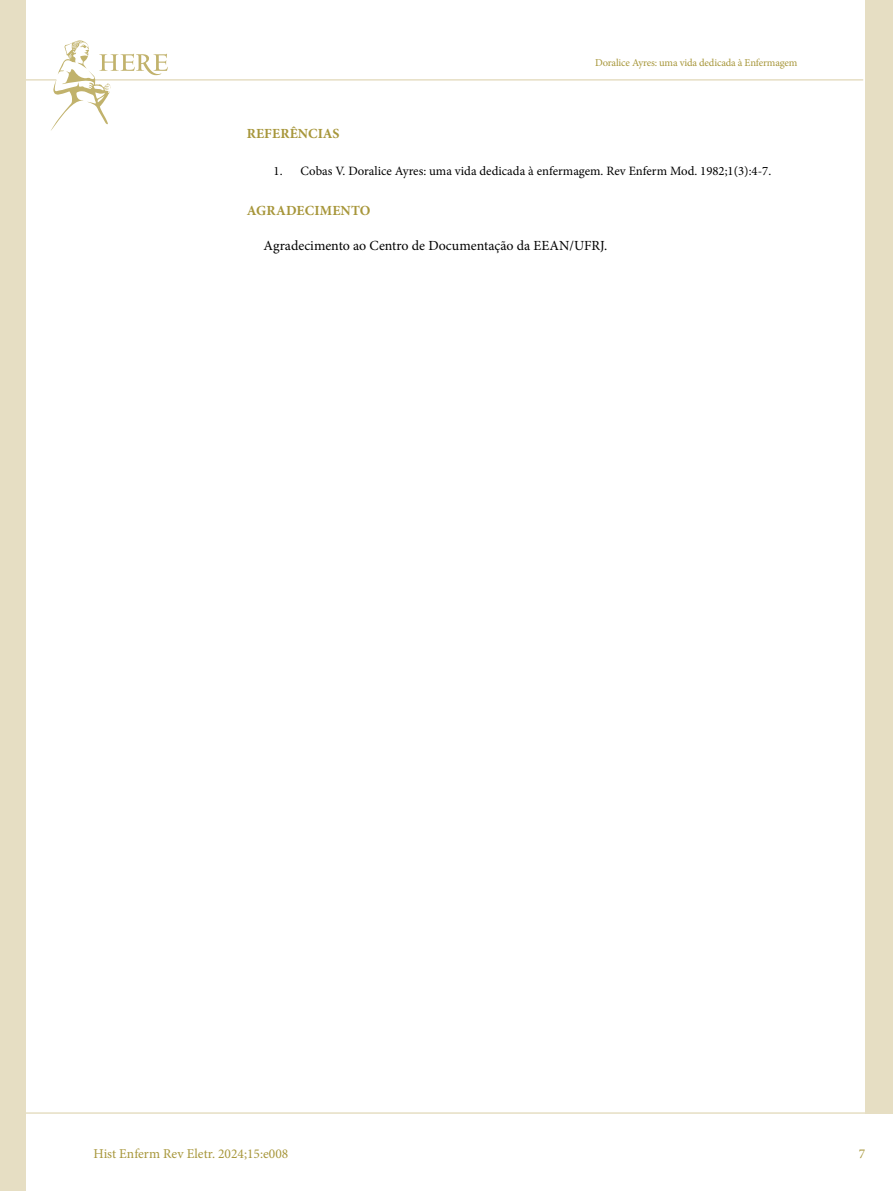
<style>
.page{position:relative;width:893px;height:1191px;background:#fff}
.page>*{position:absolute;margin:0;border:0;box-sizing:border-box;transform-origin:0 0}
.t1{font:13.95px "Minion Pro";color:#000}
.t2{font:700 13.95px "Minion Pro";letter-spacing:.01em;color:#a7963a}
.t3{font:13.5px "Minion Pro";color:#a7963a}
.t4{font:12.75px "Minion Pro";color:#000}
.t5{font:10.5px "Minion Pro";letter-spacing:-.015em;color:#a7963a}
</style>
<div class="page">
<hr style="left:0;top:1112px;width:893px;height:1px;background:#e6dec3">
<hr style="left:0;top:79px;width:863px;height:2px;background:#e6dec3">
<div style="left:865px;top:0;width:28px;height:1113px;background:#e6dec3"></div>
<div style="left:0;top:0;width:26px;height:1191px;background:#e6dec3"></div>
<svg style="left:50px;top:40px;width:118px;height:91px"></svg>
<p class="t5" style="left:595px;top:56px;width:204px">Doralice Ayres: uma vida dedicada à Enfermagem</p>
<p class="t2" style="left:247px;top:123px;width:94px">REFERÊNCIAS</p>
<p class="t4" style="left:274px;top:162px;width:499px">1. Cobas V. Doralice Ayres: uma vida dedicada à enfermagem. Rev Enferm Mod. 1982;1(3):4-7.</p>
<p class="t2" style="left:247px;top:201px;width:125px">AGRADECIMENTO</p>
<p class="t1" style="left:264px;top:236px;width:345px">Agradecimento ao Centro de Documentação da EEAN/UFRJ.</p>
<p class="t3" style="left:94px;top:1144px;width:196px">Hist Enferm Rev Eletr. 2024;15:e008</p>
<p class="t3" style="left:859px;top:1144px;width:8px">7</p>
</div>
